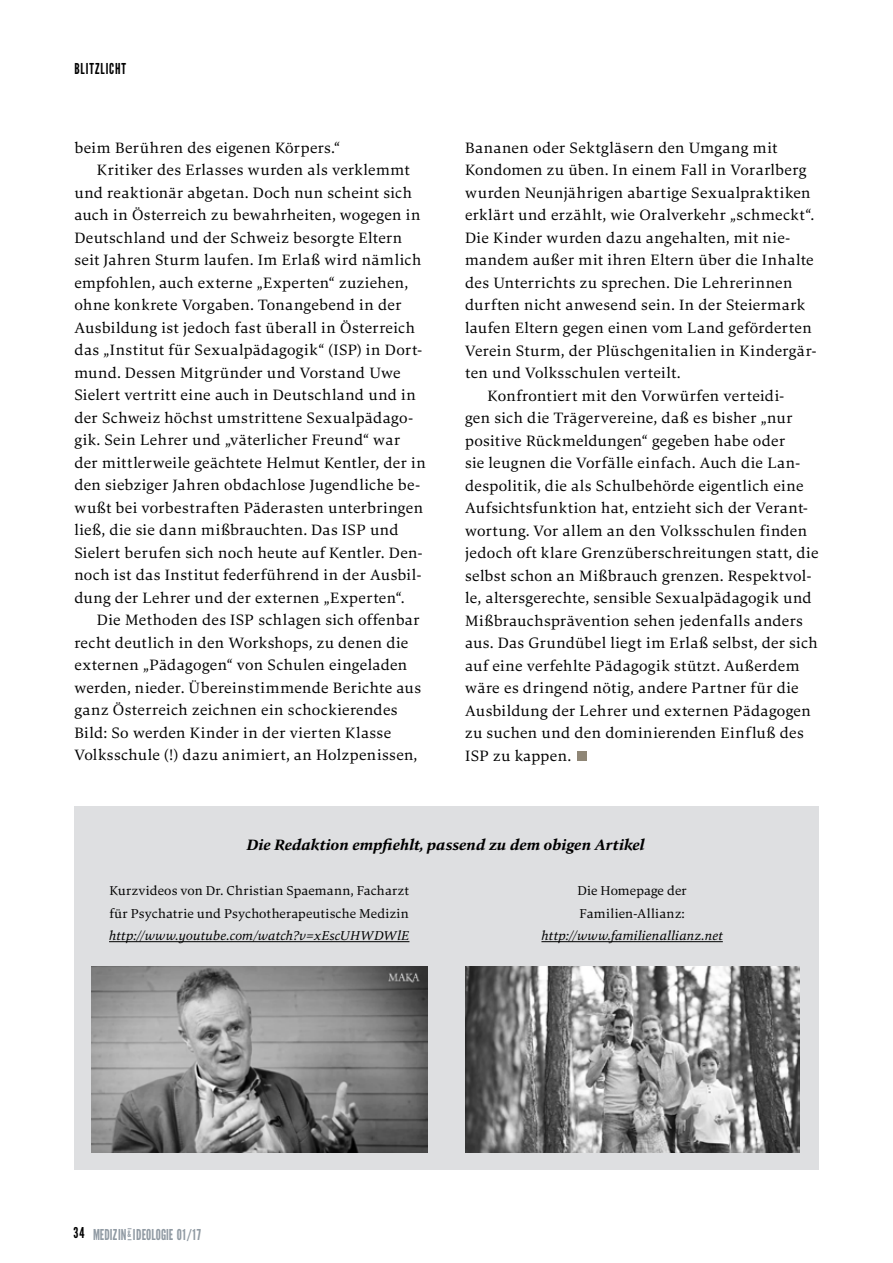
<style>
.page{position:relative;width:893px;height:1263px;background:#fff}
.page>*{position:absolute;margin:0;border:0;box-sizing:border-box;transform-origin:0 0}
.t1{font:86.7px "League Gothic";color:#8f8676}
.t2{font:15.75px "Carat";letter-spacing:.02em;color:#000}
.t3{font:italic 700 15.75px "Carat";letter-spacing:.005em;color:#000}
.t4{font:15px "League Gothic";letter-spacing:.01em;color:#909aa3;scale:.96 1}
.t5{font:15px "League Gothic";letter-spacing:.07em;color:#000;scale:.96 1}
.t6{font:14.85px "League Gothic";color:#000}
.t7{font:13.5px/22.5px "Carat";letter-spacing:.005em;color:#000}
.t8{font:italic 13.5px "Carat";letter-spacing:.01em;color:#000}
</style>
<div class="page">
<div style="left:74px;top:806px;width:745px;height:364px;background:#dedfe1"></div>
<hr style="left:109px;top:941px;width:300px;height:1px;background:#000">
<hr style="left:541px;top:941px;width:182px;height:1px;background:#000">
<img style="left:92px;top:966px;width:336px;height:186px">
<img style="left:465px;top:966px;width:335px;height:186px">
<p class="t5" style="left:74px;top:60px;width:55px">BLITZLICHT</p>
<p class="t2" style="left:74px;top:137px;width:267px">beim Berühren des eigenen Körpers.“</p>
<p class="t2" style="left:97px;top:160px;width:314px">Kritiker des Erlasses wurden als verklemmt</p>
<p class="t2" style="left:74px;top:182px;width:339px">und reaktionär abgetan. Doch nun scheint sich</p>
<p class="t2" style="left:74px;top:205px;width:348px">auch in Österreich zu bewahrheiten, wogegen in</p>
<p class="t2" style="left:74px;top:227px;width:329px">Deutschland und der Schweiz besorgte Eltern</p>
<p class="t2" style="left:74px;top:250px;width:349px">seit Jahren Sturm laufen. Im Erlaß wird nämlich</p>
<p class="t2" style="left:74px;top:272px;width:335px">empfohlen, auch externe „Experten“ zuziehen,</p>
<p class="t2" style="left:74px;top:295px;width:329px">ohne konkrete Vorgaben. Tonangebend in der</p>
<p class="t2" style="left:74px;top:317px;width:342px">Ausbildung ist jedoch fast überall in Österreich</p>
<p class="t2" style="left:74px;top:340px;width:349px">das „Institut für Sexualpädagogik“ (ISP) in Dort-</p>
<p class="t2" style="left:74px;top:362px;width:328px">mund. Dessen Mitgründer und Vorstand Uwe</p>
<p class="t2" style="left:74px;top:385px;width:343px">Sielert vertritt eine auch in Deutschland und in</p>
<p class="t2" style="left:74px;top:407px;width:340px">der Schweiz höchst umstrittene Sexualpädago-</p>
<p class="t2" style="left:74px;top:430px;width:327px">gik. Sein Lehrer und „väterlicher Freund“ war</p>
<p class="t2" style="left:74px;top:452px;width:353px">der mittlerweile geächtete Helmut Kentler, der in</p>
<p class="t2" style="left:74px;top:475px;width:347px">den siebziger Jahren obdachlose Jugendliche be-</p>
<p class="t2" style="left:74px;top:498px;width:350px">wußt bei vorbestraften Päderasten unterbringen</p>
<p class="t2" style="left:74px;top:520px;width:326px">ließ, die sie dann mißbrauchten. Das ISP und</p>
<p class="t2" style="left:74px;top:543px;width:350px">Sielert berufen sich noch heute auf Kentler. Den-</p>
<p class="t2" style="left:74px;top:565px;width:348px">noch ist das Institut federführend in der Ausbil-</p>
<p class="t2" style="left:74px;top:588px;width:332px">dung der Lehrer und der externen „Experten“.</p>
<p class="t2" style="left:97px;top:610px;width:324px">Die Methoden des ISP schlagen sich offenbar</p>
<p class="t2" style="left:74px;top:633px;width:336px">recht deutlich in den Workshops, zu denen die</p>
<p class="t2" style="left:74px;top:655px;width:334px">externen „Pädagogen“ von Schulen eingeladen</p>
<p class="t2" style="left:74px;top:678px;width:348px">werden, nieder. Übereinstimmende Berichte aus</p>
<p class="t2" style="left:74px;top:700px;width:325px">ganz Österreich zeichnen ein schockierendes</p>
<p class="t2" style="left:74px;top:723px;width:318px">Bild: So werden Kinder in der vierten Klasse</p>
<p class="t2" style="left:74px;top:745px;width:344px">Volksschule (!) dazu animiert, an Holzpenissen,</p>
<p class="t2" style="left:465px;top:138px;width:314px">Bananen oder Sektgläsern den Umgang mit</p>
<p class="t2" style="left:465px;top:160px;width:343px">Kondomen zu üben. In einem Fall in Vorarlberg</p>
<p class="t2" style="left:465px;top:183px;width:347px">wurden Neunjährigen abartige Sexualpraktiken</p>
<p class="t2" style="left:465px;top:205px;width:350px">erklärt und erzählt, wie Oralverkehr „schmeckt“.</p>
<p class="t2" style="left:465px;top:228px;width:326px">Die Kinder wurden dazu angehalten, mit nie-</p>
<p class="t2" style="left:465px;top:250px;width:350px">mandem außer mit ihren Eltern über die Inhalte</p>
<p class="t2" style="left:465px;top:273px;width:329px">des Unterrichts zu sprechen. Die Lehrerinnen</p>
<p class="t2" style="left:465px;top:295px;width:341px">durften nicht anwesend sein. In der Steiermark</p>
<p class="t2" style="left:465px;top:318px;width:348px">laufen Eltern gegen einen vom Land geförderten</p>
<p class="t2" style="left:465px;top:340px;width:353px">Verein Sturm, der Plüschgenitalien in Kindergär-</p>
<p class="t2" style="left:465px;top:363px;width:217px">ten und Volksschulen verteilt.</p>
<p class="t2" style="left:488px;top:385px;width:298px">Konfrontiert mit den Vorwürfen verteidi-</p>
<p class="t2" style="left:465px;top:408px;width:329px">gen sich die Trägervereine, daß es bisher „nur</p>
<p class="t2" style="left:465px;top:430px;width:322px">positive Rückmeldungen“ gegeben habe oder</p>
<p class="t2" style="left:465px;top:453px;width:336px">sie leugnen die Vorfälle einfach. Auch die Lan-</p>
<p class="t2" style="left:465px;top:475px;width:340px">despolitik, die als Schulbehörde eigentlich eine</p>
<p class="t2" style="left:465px;top:498px;width:344px">Aufsichtsfunktion hat, entzieht sich der Verant-</p>
<p class="t2" style="left:465px;top:520px;width:344px">wortung. Vor allem an den Volksschulen finden</p>
<p class="t2" style="left:465px;top:543px;width:355px">jedoch oft klare Grenzüberschreitungen statt, die</p>
<p class="t2" style="left:465px;top:565px;width:348px">selbst schon an Mißbrauch grenzen. Respektvol-</p>
<p class="t2" style="left:465px;top:588px;width:348px">le, altersgerechte, sensible Sexualpädagogik und</p>
<p class="t2" style="left:465px;top:610px;width:339px">Mißbrauchsprävention sehen jedenfalls anders</p>
<p class="t2" style="left:465px;top:633px;width:354px">aus. Das Grundübel liegt im Erlaß selbst, der sich</p>
<p class="t2" style="left:465px;top:655px;width:336px">auf eine verfehlte Pädagogik stützt. Außerdem</p>
<p class="t2" style="left:465px;top:678px;width:335px">wäre es dringend nötig, andere Partner für die</p>
<p class="t2" style="left:465px;top:700px;width:347px">Ausbildung der Lehrer und externen Pädagogen</p>
<p class="t2" style="left:465px;top:723px;width:340px">zu suchen und den dominierenden Einfluß des</p>
<p class="t2" style="left:465px;top:745px;width:107px">ISP zu kappen.</p>
<h1 class="t1" style="left:575px;top:678px;width:15px">.</h1>
<p class="t3" style="left:247px;top:835px;width:400px">Die Redaktion empfiehlt, passend zu dem obigen Artikel</p>
<p class="t7" style="left:109px;top:879px;width:301px">Kurzvideos von Dr. Christian Spaemann, Facharzt für Psychatrie und Psychotherapeutische Medizin</p>
<p class="t8" style="left:109px;top:927px;width:302px">http://www.youtube.com/watch?v=xEscUHWDWlE</p>
<p class="t7" style="left:577px;top:879px;width:111px">Die Homepage der<br>Familien-Allianz:</p>
<p class="t8" style="left:541px;top:927px;width:183px">http://www.familienallianz.net</p>
<p class="t6" style="left:73px;top:1224px;width:13px">34</p>
<p class="t4" style="left:93px;top:1225px;width:114px">MEDIZIN<sup>&amp;</sup> IDEOLOGIE 01/17</p>
</div>
